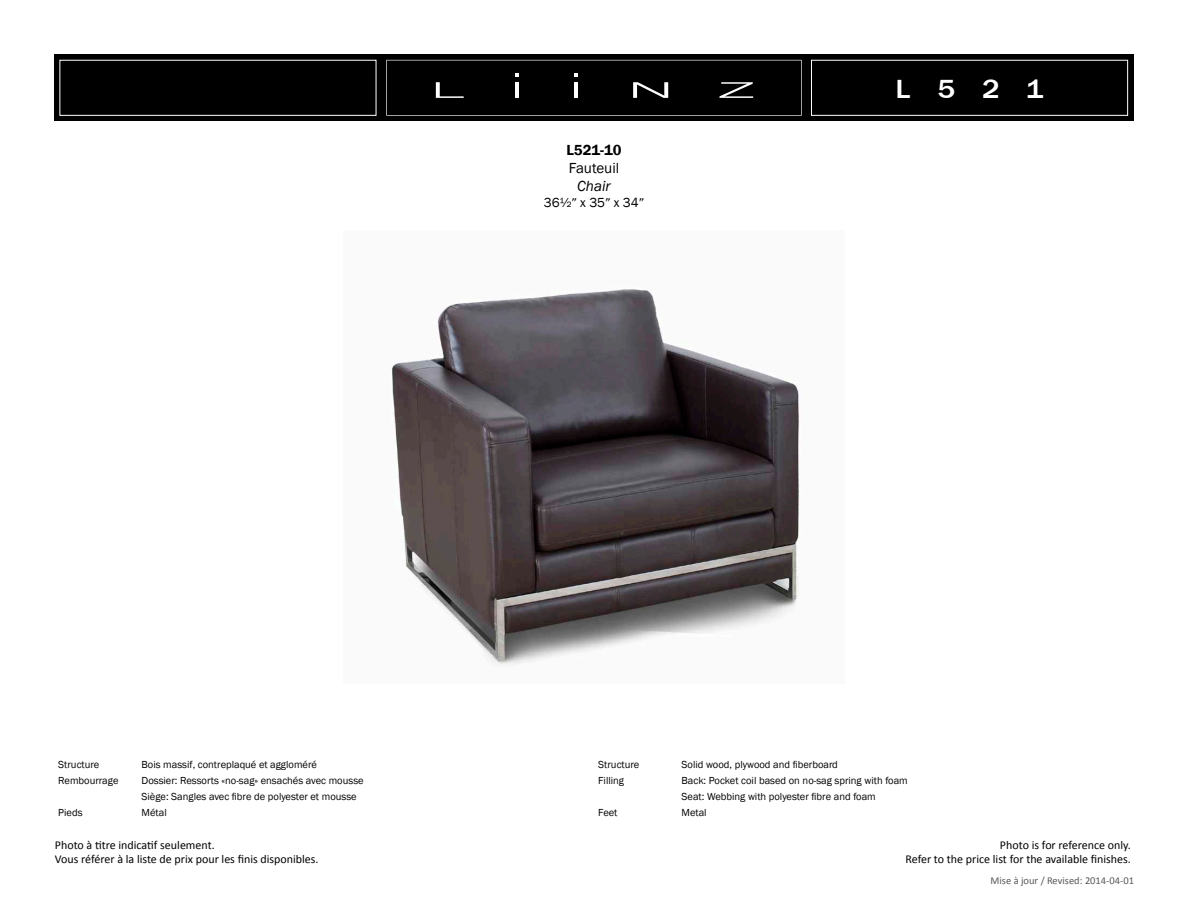
<style>
.page{position:relative;width:1188px;height:918px;background:#fff}
.page>*{position:absolute;margin:0;border:0;box-sizing:border-box;transform-origin:0 0}
.t1{font:500 27px "Franklin Gothic";color:#fff;scale:1.11 1}
.t2{font:15px "Franklin Gothic";color:#000}
.t3{font:600 15px "Franklin Gothic";letter-spacing:-.005em;color:#000}
.t4{font:italic 15px "Franklin Gothic";color:#000}
.t5{font:13.5px "Franklin Gothic";color:#000}
.t6{font:12px "Calibri";color:#000}
.t7{font:10.5px/16px "Franklin Gothic";color:#000}
.t8{font:10.5px "Calibri";color:#57595b}
.s1{font-family:"Chronicle Text G1"}
</style>
<div class="page">
<div style="left:54px;top:54px;width:328px;height:67px;background:#000"></div>
<div style="left:805px;top:54px;width:329px;height:67px;background:#000"></div>
<div style="left:380px;top:54px;width:428px;height:67px;background:#000"></div>
<svg style="left:386px;top:60px;width:416px;height:56px"></svg>
<div style="left:60px;top:60px;width:316px;height:56px;border:1px solid #fff"></div>
<div style="left:811px;top:60px;width:317px;height:56px;border:1px solid #fff"></div>
<img style="left:392px;top:289px;width:409px;height:376px">
<h2 class="t3" style="left:566px;top:141px;width:57px">L521-10</h2>
<h2 class="t2" style="left:569px;top:159px;width:52px">Fauteuil</h2>
<h2 class="t4" style="left:577px;top:176px;width:35px">Chair</h2>
<p class="t5" style="left:544px;top:194px;width:102px">36½<span class="s1">"</span> x 35<span class="s1">"</span> x 34<span class="s1">"</span></p>
<h1 class="t1" style="left:896px;top:73px;width:135px">L521</h1>
<p class="t7" style="left:58px;top:756px;width:43px">Structure</p>
<p class="t7" style="left:142px;top:756px;width:177px">Bois massif, contreplaqué et aggloméré</p>
<p class="t7" style="left:58px;top:772px;width:62px">Rembourrage</p>
<p class="t7" style="left:142px;top:772px;width:224px">Dossier: Ressorts «no-sag» ensachés avec mousse<br>Siège: Sangles avec fibre de polyester et mousse</p>
<p class="t7" style="left:58px;top:804px;width:26px">Pieds</p>
<p class="t7" style="left:142px;top:804px;width:27px">Métal</p>
<p class="t7" style="left:598px;top:756px;width:43px">Structure</p>
<p class="t7" style="left:682px;top:756px;width:158px">Solid wood, plywood and fiberboard</p>
<p class="t7" style="left:598px;top:772px;width:27px">Filling</p>
<p class="t7" style="left:682px;top:772px;width:228px">Back: Pocket coil based on no-sag spring with foam<br>Seat: Webbing with polyester fibre and foam</p>
<p class="t7" style="left:598px;top:804px;width:21px">Feet</p>
<p class="t7" style="left:682px;top:804px;width:27px">Metal</p>
<p class="t6" style="left:55px;top:837px;width:161px">Photo à titre indicatif seulement.</p>
<p class="t6" style="left:1000px;top:837px;width:132px">Photo is for reference only.</p>
<p class="t6" style="left:55px;top:851px;width:265px">Vous référer à la liste de prix pour les finis disponibles.</p>
<p class="t6" style="left:906px;top:851px;width:227px">Refer to the price list for the available finishes.</p>
<p class="t8" style="left:991px;top:874px;width:145px">Mise à jour / Revised: 2014-04-01</p>
</div>
